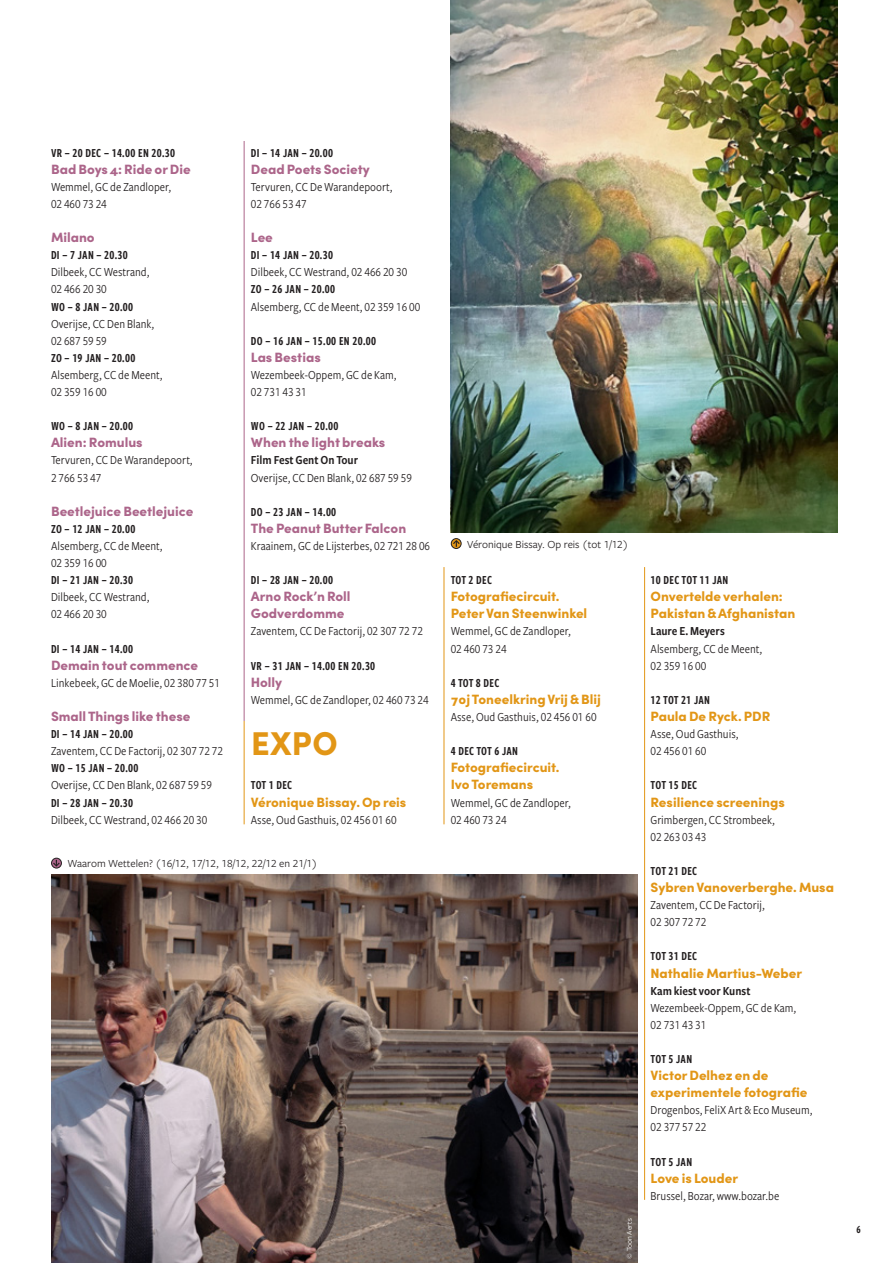
<style>
.page{position:relative;width:893px;height:1263px;background:#fff}
.page>*{position:absolute;margin:0;border:0;box-sizing:border-box;transform-origin:0 0}
._00_broodtekst{font:900 33px "Sofia Pro";color:#e29616}
.AGENDA_titel{font:900 13.5px/17.1px "Sofia Pro";color:#e29616}
.AGENDA_titel-2{font:900 13.5px/17.1px "Sofia Pro";color:#ac658a}
.AGENDA_adres_tel{font:12.75px/17.1px "Freight Sans Cnd Pro";color:#231f20}
.AGENDA_data{font:12.75px "Freight Sans Cmp Pro Semi";letter-spacing:.025em;color:#231f20}
.AGENDA_uitvoerder{font:12.75px "Freight Sans Cnd Pro Semi";color:#231f20}
._05_fotobijschrift{font:11.25px "Freight Sans Pro";color:#231f20}
.t1{font:11.25px "Freight Sans Cmp Pro Semi";color:#231f20}
._08_fotocredits{font:7.5px "Freight Sans Pro";color:#fff}
</style>
<div class="page">
<div style="left:51px;top:858px;width:11px;height:10px;border:1px solid #231f20;border-radius:50%"></div>
<svg style="left:53px;top:860px;width:7px;height:7px"></svg>
<img style="left:51px;top:875px;width:587px;height:388px">
<img style="left:451px;top:0;width:387px;height:533px">
<div style="left:451px;top:538px;width:10px;height:11px;border:1px solid #231f20;border-radius:50%"></div>
<svg style="left:453px;top:540px;width:7px;height:7px"></svg>
<hr style="left:244px;top:141px;width:1px;height:580px;background:#ac658a">
<hr style="left:244px;top:721px;width:1px;height:103px;background:#e29616">
<hr style="left:444px;top:567px;width:1px;height:257px;background:#e29616">
<hr style="left:644px;top:567px;width:1px;height:633px;background:#e29616">
<p class="AGENDA_data" style="left:51px;top:144px;width:126px">VR – 20 DEC – 14.00 EN 20.30</p>
<p class="AGENDA_titel-2" style="left:51px;top:159px;width:141px">Bad Boys 4: Ride or Die</p>
<p class="AGENDA_adres_tel" style="left:51px;top:178px;width:122px">Wemmel, GC de Zandloper,<br>02 460 73 24</p>
<p class="AGENDA_titel-2" style="left:51px;top:228px;width:45px">Milano</p>
<p class="AGENDA_data" style="left:51px;top:246px;width:78px">DI – 7 JAN – 20.30</p>
<p class="AGENDA_adres_tel" style="left:51px;top:263px;width:100px">Dilbeek, CC Westrand,<br>02 466 20 30</p>
<p class="AGENDA_data" style="left:51px;top:298px;width:84px">WO – 8 JAN – 20.00</p>
<p class="AGENDA_adres_tel" style="left:51px;top:314px;width:105px">Overijse, CC Den Blank,<br>02 687 59 59</p>
<p class="AGENDA_data" style="left:51px;top:349px;width:86px">ZO – 19 JAN – 20.00</p>
<p class="AGENDA_adres_tel" style="left:51px;top:366px;width:113px">Alsemberg, CC de Meent,<br>02 359 16 00</p>
<p class="AGENDA_data" style="left:51px;top:417px;width:84px">WO – 8 JAN – 20.00</p>
<p class="AGENDA_titel-2" style="left:51px;top:433px;width:93px">Alien: Romulus</p>
<p class="AGENDA_adres_tel" style="left:51px;top:451px;width:143px">Tervuren, CC De Warandepoort,<br>2 766 53 47</p>
<p class="AGENDA_titel-2" style="left:51px;top:501px;width:144px">Beetlejuice Beetlejuice</p>
<p class="AGENDA_data" style="left:51px;top:520px;width:86px">ZO – 12 JAN – 20.00</p>
<p class="AGENDA_adres_tel" style="left:51px;top:537px;width:113px">Alsemberg, CC de Meent,<br>02 359 16 00</p>
<p class="AGENDA_data" style="left:51px;top:571px;width:84px">DI – 21 JAN – 20.30</p>
<p class="AGENDA_adres_tel" style="left:51px;top:588px;width:100px">Dilbeek, CC Westrand,<br>02 466 20 30</p>
<p class="AGENDA_data" style="left:51px;top:640px;width:84px">DI – 14 JAN – 14.00</p>
<p class="AGENDA_titel-2" style="left:51px;top:655px;width:149px">Demain tout commence</p>
<p class="AGENDA_adres_tel" style="left:51px;top:673px;width:170px">Linkebeek, GC de Moelie, 02 380 77 51</p>
<p class="AGENDA_titel-2" style="left:51px;top:706px;width:141px">Small Things like these</p>
<p class="AGENDA_data" style="left:51px;top:725px;width:84px">DI – 14 JAN – 20.00</p>
<p class="AGENDA_adres_tel" style="left:51px;top:742px;width:174px">Zaventem, CC De Factorij, 02 307 72 72</p>
<p class="AGENDA_data" style="left:51px;top:759px;width:89px">WO – 15 JAN – 20.00</p>
<p class="AGENDA_adres_tel" style="left:51px;top:776px;width:163px">Overijse, CC Den Blank, 02 687 59 59</p>
<p class="AGENDA_data" style="left:51px;top:794px;width:84px">DI – 28 JAN – 20.30</p>
<p class="AGENDA_adres_tel" style="left:51px;top:810px;width:158px">Dilbeek, CC Westrand, 02 466 20 30</p>
<p class="AGENDA_data" style="left:251px;top:144px;width:84px">DI – 14 JAN – 20.00</p>
<p class="AGENDA_titel-2" style="left:251px;top:159px;width:120px">Dead Poets Society</p>
<p class="AGENDA_adres_tel" style="left:251px;top:178px;width:143px">Tervuren, CC De Warandepoort,<br>02 766 53 47</p>
<p class="AGENDA_titel-2" style="left:251px;top:228px;width:24px">Lee</p>
<p class="AGENDA_data" style="left:251px;top:246px;width:84px">DI – 14 JAN – 20.30</p>
<p class="AGENDA_adres_tel" style="left:251px;top:263px;width:158px">Dilbeek, CC Westrand, 02 466 20 30</p>
<p class="AGENDA_data" style="left:251px;top:281px;width:86px">ZO – 26 JAN – 20.00</p>
<p class="AGENDA_adres_tel" style="left:251px;top:297px;width:171px">Alsemberg, CC de Meent, 02 359 16 00</p>
<p class="AGENDA_data" style="left:251px;top:332px;width:127px">DO – 16 JAN – 15.00 EN 20.00</p>
<p class="AGENDA_titel-2" style="left:251px;top:347px;width:71px">Las Bestias</p>
<p class="AGENDA_adres_tel" style="left:251px;top:366px;width:147px">Wezembeek-Oppem, GC de Kam,<br>02 731 43 31</p>
<p class="AGENDA_data" style="left:251px;top:417px;width:89px">WO – 22 JAN – 20.00</p>
<p class="AGENDA_titel-2" style="left:251px;top:433px;width:136px">When the light breaks</p>
<p class="AGENDA_uitvoerder" style="left:251px;top:452px;width:109px">Film Fest Gent On Tour</p>
<p class="AGENDA_adres_tel" style="left:251px;top:468px;width:163px">Overijse, CC Den Blank, 02 687 59 59</p>
<p class="AGENDA_data" style="left:251px;top:503px;width:87px">DO – 23 JAN – 14.00</p>
<p class="AGENDA_titel-2" style="left:251px;top:518px;width:157px">The Peanut Butter Falcon</p>
<p class="AGENDA_adres_tel" style="left:251px;top:537px;width:181px">Kraainem, GC de Lijsterbes, 02 721 28 06</p>
<p class="AGENDA_data" style="left:251px;top:571px;width:84px">DI – 28 JAN – 20.00</p>
<p class="AGENDA_titel-2" style="left:251px;top:587px;width:101px">Arno Rock’n Roll<br>Godverdomme</p>
<p class="AGENDA_adres_tel" style="left:251px;top:622px;width:174px">Zaventem, CC De Factorij, 02 307 72 72</p>
<p class="AGENDA_data" style="left:251px;top:657px;width:126px">VR – 31 JAN – 14.00 EN 20.30</p>
<p class="AGENDA_titel-2" style="left:251px;top:672px;width:33px">Holly</p>
<p class="AGENDA_adres_tel" style="left:251px;top:691px;width:179px">Wemmel, GC de Zandloper, 02 460 73 24</p>
<p class="_00_broodtekst" style="left:251px;top:718px;width:88px">EXPO</p>
<p class="AGENDA_data" style="left:251px;top:776px;width:43px">TOT 1 DEC</p>
<p class="AGENDA_titel" style="left:251px;top:792px;width:157px">Véronique Bissay. Op reis</p>
<p class="AGENDA_adres_tel" style="left:251px;top:810px;width:147px">Asse, Oud Gasthuis, 02 456 01 60</p>
<p class="_05_fotobijschrift" style="left:67px;top:856px;width:252px">Waarom Wettelen? (16/12, 17/12, 18/12, 22/12 en 21/1)</p>
<p class="_05_fotobijschrift" style="left:467px;top:536px;width:163px">Véronique Bissay. Op reis (tot 1/12)</p>
<p class="AGENDA_data" style="left:451px;top:571px;width:43px">TOT 2 DEC</p>
<p class="AGENDA_titel" style="left:451px;top:587px;width:138px">Fotografiecircuit.<br>Peter Van Steenwinkel</p>
<p class="AGENDA_adres_tel" style="left:451px;top:622px;width:122px">Wemmel, GC de Zandloper,<br>02 460 73 24</p>
<p class="AGENDA_data" style="left:451px;top:674px;width:50px">4 TOT 8 DEC</p>
<p class="AGENDA_titel" style="left:451px;top:689px;width:152px">70j Toneelkring Vrij &amp; Blij</p>
<p class="AGENDA_adres_tel" style="left:451px;top:708px;width:147px">Asse, Oud Gasthuis, 02 456 01 60</p>
<p class="AGENDA_data" style="left:451px;top:742px;width:69px">4 DEC TOT 6 JAN</p>
<p class="AGENDA_titel" style="left:451px;top:758px;width:110px">Fotografiecircuit.<br>Ivo Toremans</p>
<p class="AGENDA_adres_tel" style="left:451px;top:793px;width:122px">Wemmel, GC de Zandloper,<br>02 460 73 24</p>
<p class="_08_fotocredits" style="left:624px;top:1258px;width:42px;rotate:-90deg">© Toon Aerts</p>
<p class="AGENDA_data" style="left:651px;top:571px;width:79px">10 DEC TOT 11 JAN</p>
<p class="AGENDA_titel" style="left:651px;top:587px;width:146px">Onvertelde verhalen:<br>Pakistan &amp; Afghanistan</p>
<p class="AGENDA_uitvoerder" style="left:651px;top:623px;width:76px">Laure E. Meyers</p>
<p class="AGENDA_adres_tel" style="left:651px;top:639px;width:113px">Alsemberg, CC de Meent,<br>02 359 16 00</p>
<p class="AGENDA_data" style="left:651px;top:691px;width:61px">12 TOT 21 JAN</p>
<p class="AGENDA_titel" style="left:651px;top:706px;width:121px">Paula De Ryck. PDR</p>
<p class="AGENDA_adres_tel" style="left:651px;top:725px;width:90px">Asse, Oud Gasthuis,<br>02 456 01 60</p>
<p class="AGENDA_data" style="left:651px;top:776px;width:48px">TOT 15 DEC</p>
<p class="AGENDA_titel" style="left:651px;top:792px;width:136px">Resilience screenings</p>
<p class="AGENDA_adres_tel" style="left:651px;top:810px;width:126px">Grimbergen, CC Strombeek,<br>02 263 03 43</p>
<p class="AGENDA_data" style="left:651px;top:862px;width:48px">TOT 21 DEC</p>
<p class="AGENDA_titel" style="left:651px;top:877px;width:185px">Sybren Vanoverberghe. Musa</p>
<p class="AGENDA_adres_tel" style="left:651px;top:896px;width:116px">Zaventem, CC De Factorij,<br>02 307 72 72</p>
<p class="AGENDA_data" style="left:651px;top:947px;width:48px">TOT 31 DEC</p>
<p class="AGENDA_titel" style="left:651px;top:963px;width:153px">Nathalie Martius-Weber</p>
<p class="AGENDA_uitvoerder" style="left:651px;top:982px;width:101px">Kam kiest voor Kunst</p>
<p class="AGENDA_adres_tel" style="left:651px;top:998px;width:147px">Wezembeek-Oppem, GC de Kam,<br>02 731 43 31</p>
<p class="AGENDA_data" style="left:651px;top:1050px;width:43px">TOT 5 JAN</p>
<p class="AGENDA_titel" style="left:651px;top:1065px;width:158px">Victor Delhez en de experimentele fotografie</p>
<p class="AGENDA_adres_tel" style="left:651px;top:1101px;width:163px">Drogenbos, FeliX Art &amp; Eco Museum,<br>02 377 57 22</p>
<p class="AGENDA_data" style="left:651px;top:1153px;width:43px">TOT 5 JAN</p>
<p class="AGENDA_titel" style="left:651px;top:1168px;width:89px">Love is Louder</p>
<p class="AGENDA_adres_tel" style="left:651px;top:1186px;width:130px">Brussel, Bozar, www.bozar.be</p>
<p class="t1" style="left:856px;top:1222px;width:6px">6</p>
</div>
